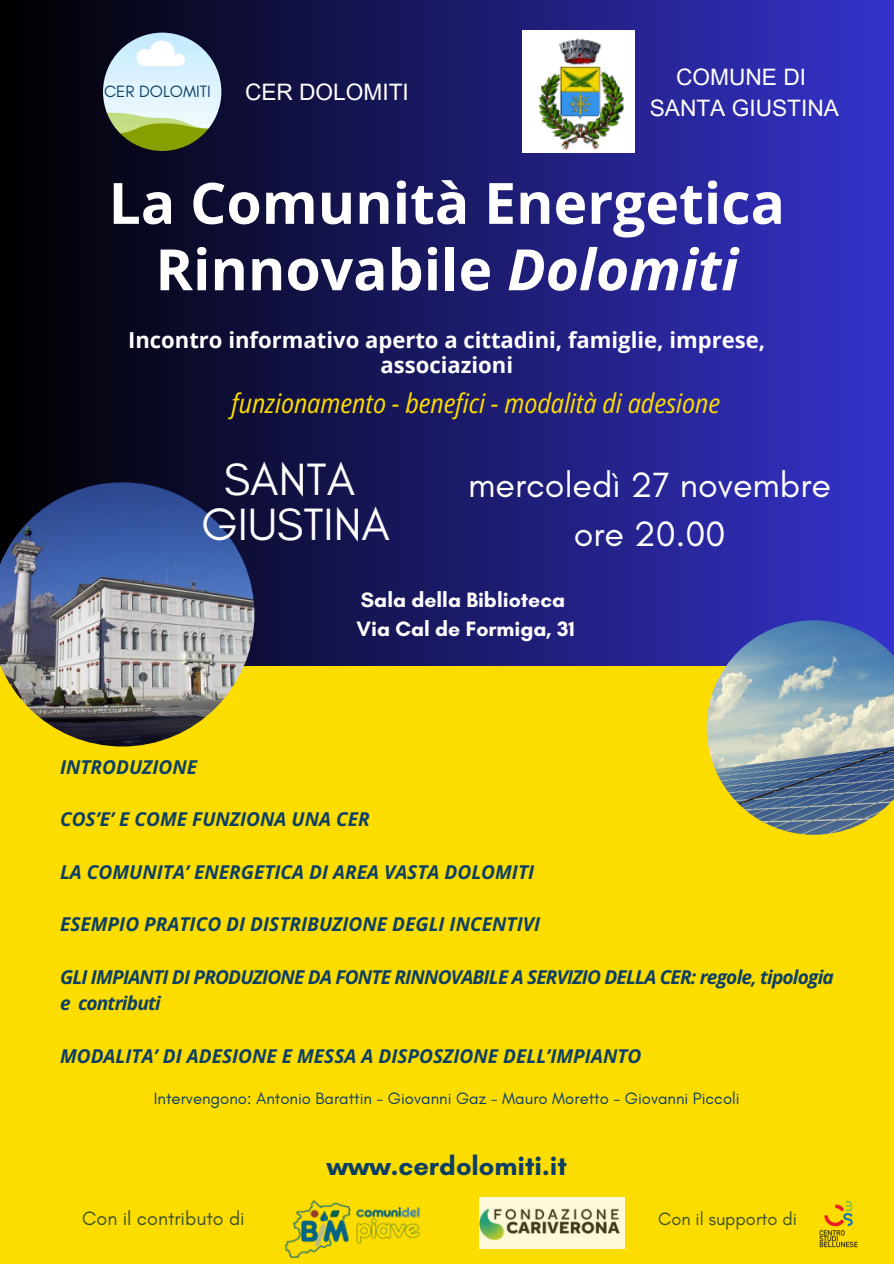
<style>
.page{position:relative;width:894px;height:1264px;background:#fff}
.page>*{position:absolute;margin:0;border:0;box-sizing:border-box;transform-origin:0 0}
.t1{font:700 57px/66.3px "Open Sans";color:#fff;text-align:center}
.t2{font:46.05px/45px "Glacial Indifference";color:#fff;text-align:center}
.t3{font:35.85px/49.5px "Glacial Indifference";color:#fff;text-align:center}
.t4{font:700 27.15px "Glacial Indifference";color:#0c3f64}
.t5{font:italic semi-condensed 27px "Open Sans";color:#fddc00}
.t6{font:22.65px/31.5px "Arial MT Pro";color:#fff;text-align:center}
.t7{font:700 22.05px/25.8px "Open Sans";color:#fff;text-align:center}
.t8{font:700 21.15px "Glacial Indifference";color:#fff}
.t9{font:19.65px "Glacial Indifference";color:#3b522a}
.t10{font:italic 700 19.05px "Open Sans";color:#0c3f64}
.t11{font:italic 700 19.05px/26.2px "Open Sans";letter-spacing:-.04em;color:#0c3f64}
.t12{font:18.15px "Glacial Indifference";color:#3b522a}
.t13{font:16.65px "Glacial Indifference";color:#0c3f64}
.s1{font-style:italic}
</style>
<div class="page">
<div style="left:0;top:0;width:893px;height:1263px;background:linear-gradient(to right,#000,#3533cc)"></div>
<div style="left:0;top:666px;width:893px;height:597px;background:#fddc00"></div>
<img style="left:819px;top:1200px;width:39px;height:48px">
<img style="left:284px;top:1199px;width:137px;height:59px">
<img style="left:0;top:482px;width:254px;height:264px">
<img style="left:479px;top:1197px;width:145px;height:51px">
<img style="left:103px;top:33px;width:118px;height:118px;border-radius:50%">
<img style="left:523px;top:30px;width:111px;height:123px">
<img style="left:706px;top:620px;width:187px;height:214px">
<p class="t13" style="left:104px;top:82px;width:108px">CER DOLOMITI</p>
<h4 class="t6" style="left:245px;top:79px;width:165px">CER DOLOMITI</h4>
<p class="t6" style="left:649px;top:64px;width:191px">COMUNE DI<br>SANTA GIUSTINA</p>
<h5 class="t1" style="left:109px;top:168px;width:677px">La Comunità Energetica<br>Rinnovabile <span class="s1">Dolomiti</span></h5>
<h2 class="t7" style="left:128px;top:326px;width:638px">Incontro informativo aperto a cittadini, famiglie, imprese, associazioni</h2>
<h3 class="t5" style="left:231px;top:384px;width:490px">funzionamento - benefici - modalità di adesione</h3>
<p class="t2" style="left:201px;top:456px;width:190px">SANTA<br>GIUSTINA</p>
<p class="t3" style="left:468px;top:459px;width:364px">mercoledì 27 novembre ore 20.00</p>
<p class="t8" style="left:361px;top:586px;width:205px">Sala della Biblioteca</p>
<p class="t8" style="left:356px;top:615px;width:220px">Via Cal de Formiga, 31</p>
<p class="t10" style="left:60px;top:753px;width:139px">INTRODUZIONE</p>
<p class="t10" style="left:60px;top:805px;width:311px">COS’E’ E COME FUNZIONA UNA CER</p>
<p class="t10" style="left:60px;top:858px;width:475px">LA COMUNITA’ ENERGETICA DI AREA VASTA DOLOMITI</p>
<p class="t10" style="left:60px;top:910px;width:481px">ESEMPIO PRATICO DI DISTRIBUZIONE DEGLI INCENTIVI</p>
<p class="t11" style="left:60px;top:963px;width:775px">GLI IMPIANTI DI PRODUZIONE DA FONTE RINNOVABILE A SERVIZIO DELLA CER: regole, tipologia e contributi</p>
<p class="t10" style="left:60px;top:1042px;width:582px">MODALITA’ DI ADESIONE E MESSA A DISPOSZIONE DELL’IMPIANTO</p>
<p class="t13" style="left:154px;top:1087px;width:587px">Intervengono: Antonio Barattin - Giovanni Gaz - Mauro Moretto - Giovanni Piccoli</p>
<p class="t4" style="left:326px;top:1149px;width:242px">www.cerdolomiti.it</p>
<p class="t9" style="left:82px;top:1205px;width:164px">Con il contributo di</p>
<h6 class="t12" style="left:658px;top:1207px;width:140px">Con il supporto di</h6>
</div>
